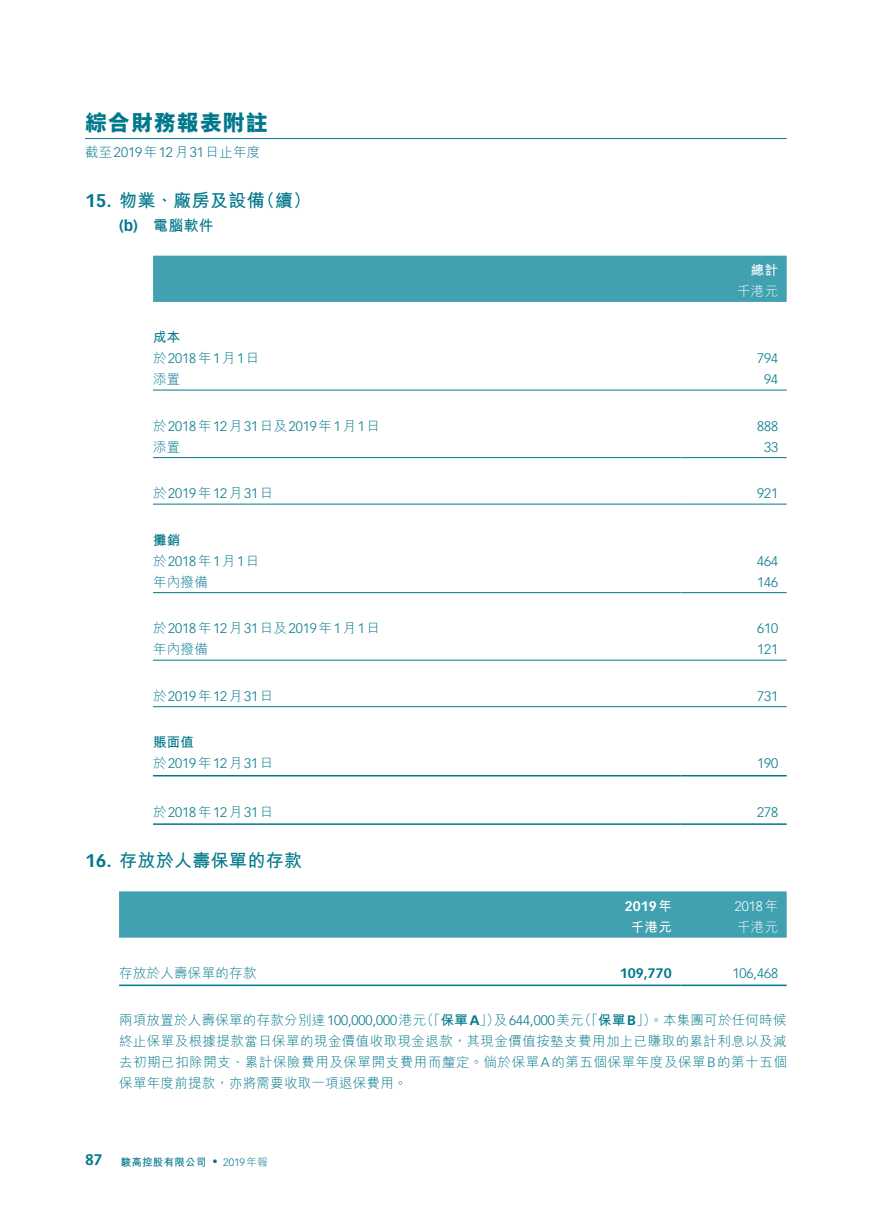
<style>
.page{position:relative;width:893px;height:1212px;background:#fff}
.page>*{position:absolute;margin:0;border:0;box-sizing:border-box;transform-origin:0 0}
.t1{font:800 22.5px "M Hei HK";letter-spacing:.02em;color:#00788b}
.t2{font:700 18px "M Hei HK";letter-spacing:.02em;color:#00788b}
.t3{font:700 15px "Vectora LT Std";color:#00788b}
.t4{font:700 15px "M Hei HK";color:#00788b}
.t5{font:300 13.5px/21px "M Hei HK";letter-spacing:.03em;color:#00788b}
.t6{font:300 13.5px "Vectora LT Std";color:#00788b}
.t7{font:700 13.5px "M Hei HK";letter-spacing:.02em;color:#00788b}
.t8{font:700 13.5px "Vectora LT Std";color:#00788b}
.t9{font:300 13.5px "M Hei HK";letter-spacing:.02em;color:#fff}
.t10{font:700 13.5px "M Hei HK";color:#fff}
.t11{font:300 13.5px "Vectora LT Std";color:#fff}
.t12{font:700 13.5px "Vectora LT Std";color:#fff}
.t13{font:700 10.5px "M Hei HK";letter-spacing:.02em;color:#00788b}
.t14{font:300 10.5px "Vectora LT Std";color:#00788b}
.s1{font-family:"Vectora LT Std"}
.s2{font-family:"M Hei HK"}
.s3{font-weight:700}
.s4{font-family:"Vectora LT Std";font-weight:700}
</style>
<div class="page">
<hr style="left:85px;top:138px;width:702px;height:1px;background:#00788b">
<div style="left:153px;top:256px;width:634px;height:46px;background:#41a1b1"></div>
<hr style="left:153px;top:390px;width:527px;height:1px;background:#00788b">
<hr style="left:680px;top:390px;width:107px;height:1px;background:#00788b">
<hr style="left:153px;top:457px;width:527px;height:1px;background:#00788b">
<hr style="left:680px;top:457px;width:107px;height:1px;background:#00788b">
<hr style="left:153px;top:504px;width:527px;height:1px;background:#00788b">
<hr style="left:680px;top:504px;width:107px;height:1px;background:#00788b">
<hr style="left:153px;top:592px;width:527px;height:1px;background:#00788b">
<hr style="left:680px;top:592px;width:107px;height:1px;background:#00788b">
<hr style="left:153px;top:660px;width:527px;height:1px;background:#00788b">
<hr style="left:680px;top:660px;width:107px;height:1px;background:#00788b">
<hr style="left:153px;top:706px;width:527px;height:1px;background:#00788b">
<hr style="left:680px;top:706px;width:107px;height:1px;background:#00788b">
<hr style="left:153px;top:775px;width:527px;height:1px;background:#00788b">
<hr style="left:680px;top:775px;width:107px;height:1px;background:#00788b">
<hr style="left:153px;top:823px;width:527px;height:2px;background:#00788b">
<hr style="left:680px;top:823px;width:107px;height:2px;background:#00788b">
<div style="left:119px;top:891px;width:668px;height:47px;background:#41a1b1"></div>
<hr style="left:119px;top:984px;width:455px;height:2px;background:#00788b">
<hr style="left:574px;top:984px;width:106px;height:2px;background:#00788b">
<hr style="left:680px;top:984px;width:107px;height:2px;background:#00788b">
<h1 class="t1" style="left:85px;top:112px;width:185px">綜合財務報表附註</h1>
<p class="t5" style="left:85px;top:141px;width:177px">截至<span class="s1">2019</span>年<span class="s1">12</span>月<span class="s1">31</span>日止年度</p>
<h2 class="t2" style="left:85px;top:188px;width:181px"><span class="s1">15.</span> 物業、廠房及設備</h2>
<p class="t4" style="left:153px;top:215px;width:62px">電腦軟件</p>
<h2 class="t2" style="left:257px;top:188px;width:55px">（續(</h2>
<p class="t3" style="left:119px;top:217px;width:20px">b( )</p>
<p class="t10" style="left:751px;top:260px;width:29px">總計</p>
<p class="t9" style="left:737px;top:284px;width:43px">千港元</p>
<p class="t7" style="left:153px;top:327px;width:29px">成本</p>
<p class="t6" style="left:153px;top:351px;width:108px"><span class="s2">於</span>2018<span class="s2">年</span>1<span class="s2">月</span>1<span class="s2">日</span></p>
<p class="t6" style="left:757px;top:351px;width:23px">794</p>
<p class="t5" style="left:153px;top:369px;width:29px">添置</p>
<p class="t6" style="left:764px;top:372px;width:16px">94</p>
<p class="t6" style="left:153px;top:418px;width:228px"><span class="s2">於</span>2018<span class="s2">年</span>12<span class="s2">月</span>31<span class="s2">日及</span>2019<span class="s2">年</span>1<span class="s2">月</span>1<span class="s2">日</span></p>
<p class="t6" style="left:757px;top:418px;width:23px">888</p>
<p class="t5" style="left:153px;top:436px;width:29px">添置</p>
<p class="t6" style="left:764px;top:439px;width:16px">33</p>
<p class="t6" style="left:153px;top:486px;width:122px"><span class="s2">於</span>2019<span class="s2">年</span>12<span class="s2">月</span>31<span class="s2">日</span></p>
<p class="t7" style="left:153px;top:530px;width:29px">攤銷</p>
<p class="t6" style="left:757px;top:486px;width:23px">921</p>
<p class="t6" style="left:153px;top:553px;width:108px"><span class="s2">於</span>2018<span class="s2">年</span>1<span class="s2">月</span>1<span class="s2">日</span></p>
<p class="t6" style="left:757px;top:553px;width:23px">464</p>
<p class="t5" style="left:153px;top:571px;width:56px">年內撥備</p>
<p class="t6" style="left:757px;top:574px;width:23px">146</p>
<p class="t6" style="left:153px;top:621px;width:228px"><span class="s2">於</span>2018<span class="s2">年</span>12<span class="s2">月</span>31<span class="s2">日及</span>2019<span class="s2">年</span>1<span class="s2">月</span>1<span class="s2">日</span></p>
<p class="t6" style="left:757px;top:621px;width:23px">610</p>
<p class="t5" style="left:153px;top:639px;width:56px">年內撥備</p>
<p class="t6" style="left:757px;top:642px;width:23px">121</p>
<p class="t6" style="left:153px;top:688px;width:122px"><span class="s2">於</span>2019<span class="s2">年</span>12<span class="s2">月</span>31<span class="s2">日</span></p>
<p class="t7" style="left:153px;top:732px;width:43px">賬面值</p>
<p class="t6" style="left:757px;top:688px;width:23px">731</p>
<p class="t6" style="left:153px;top:756px;width:122px"><span class="s2">於</span>2019<span class="s2">年</span>12<span class="s2">月</span>31<span class="s2">日</span></p>
<p class="t6" style="left:757px;top:756px;width:23px">190</p>
<p class="t6" style="left:153px;top:804px;width:122px"><span class="s2">於</span>2018<span class="s2">年</span>12<span class="s2">月</span>31<span class="s2">日</span></p>
<h2 class="t2" style="left:85px;top:847px;width:219px"><span class="s1">16.</span> 存放於人壽保單的存款</h2>
<p class="t6" style="left:757px;top:804px;width:23px">278</p>
<p class="t12" style="left:625px;top:898px;width:49px">2019<span class="s2">年</span></p>
<p class="t11" style="left:735px;top:898px;width:45px">2018 <span class="s2">年</span></p>
<p class="t10" style="left:631px;top:917px;width:43px">千港元</p>
<p class="t9" style="left:737px;top:920px;width:43px">千港元</p>
<p class="t5" style="left:119px;top:962px;width:139px">存放於人壽保單的存款</p>
<p class="t8" style="left:620px;top:965px;width:53px">109,770</p>
<p class="t6" style="left:732px;top:965px;width:47px">106,468</p>
<p class="t5" style="left:119px;top:1009px;width:669px">兩項放置於人壽保單的存款分別達<span class="s1">100,000,000</span>港元<br>終止保單及根據提款當日保單的現金價值收取現金退款，其現金價值按墊支費用加上已賺取的累計利息以及減去初期已扣除開支、累計保險費用及保單開支費用而釐定。倘於保單<span class="s1">A</span>的第五個保單年度及保單<span class="s1">B</span>的第十五個保單年度前提款，亦將需要收取一項退保費用。</p>
<p class="t5" style="left:420px;top:1009px;width:81px">（「<span class="s3">保單</span><span class="s4">A</span>」）</p>
<p class="t6" style="left:494px;top:1012px;width:91px"><span class="s2">及</span>644,000<span class="s2">美元</span></p>
<p class="t5" style="left:578px;top:1009px;width:210px">（「<span class="s3">保單</span><span class="s4">B</span>」）。本集團可於任何時候</p>
<p class="t3" style="left:85px;top:1150px;width:19px">87</p>
<p class="t13" style="left:121px;top:1154px;width:87px">駿高控股有限公司</p>
<p class="t14" style="left:223px;top:1156px;width:46px">2019<span class="s2">年報</span></p>
<p class="t14" style="left:213px;top:1155px;width:7px">•</p>
</div>
